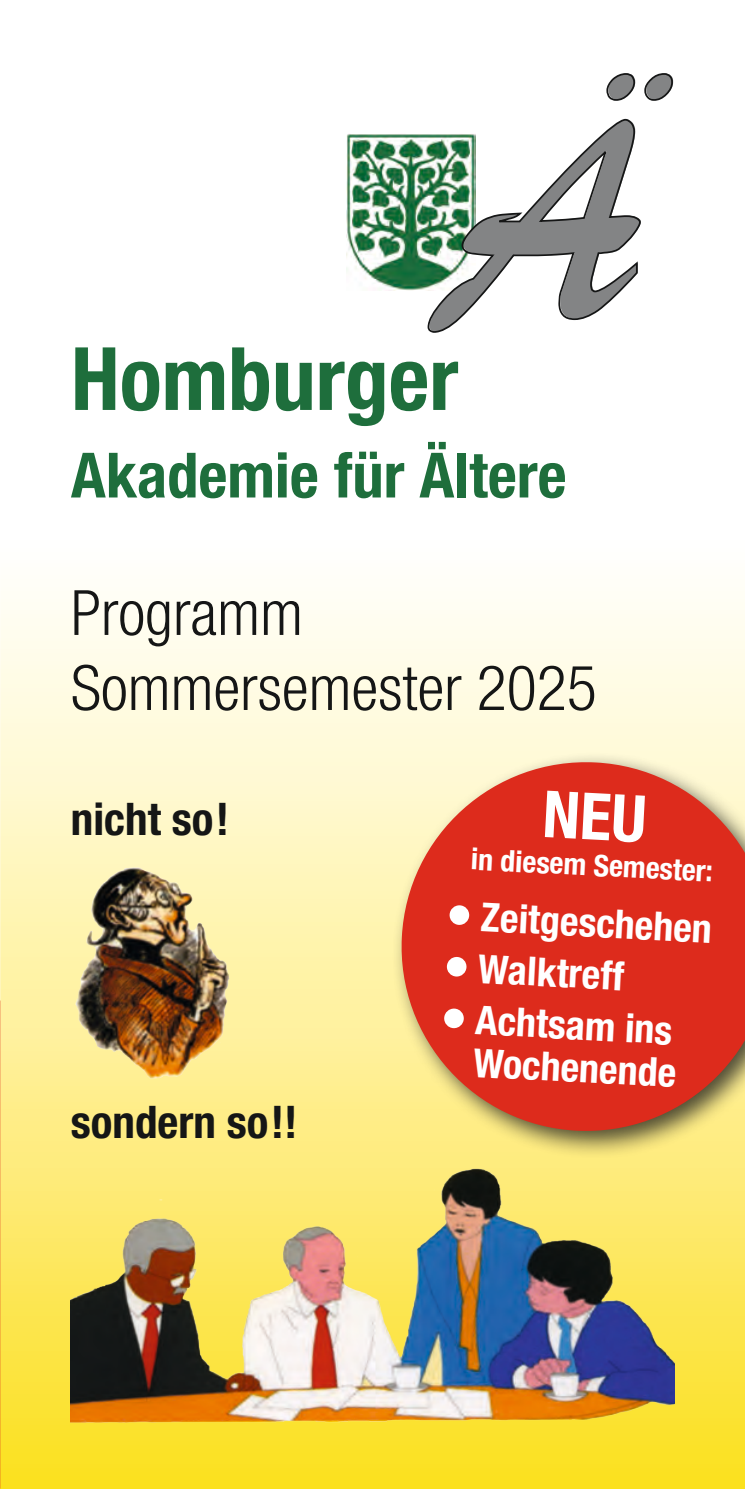
<style>
.page{position:relative;width:745px;height:1489px;background:#fff}
.page>*{position:absolute;margin:0;border:0;box-sizing:border-box;transform-origin:0 0}
.t1{font:700 condensed 87.5px "Helvetica Neue LT Pro";color:#1e6e3c}
.t2{font:300 condensed 62.5px/75px "Helvetica Neue LT Pro";color:#151616}
.t3{font:700 condensed 62.5px "Helvetica Neue LT Pro";color:#1e6e3c}
.t4{font:700 condensed 45px "Helvetica Neue LT Pro";color:#151616}
.t5{font:700 condensed 40px/42.5px "Helvetica Neue LT Pro";color:#fff;text-align:right}
.t6{font:700 condensed 30px "Helvetica Neue LT Pro";color:#fff}
.s1{font-size:55px}
</style>
<div class="page">
<div style="left:0;top:531px;width:744px;height:957px;background:linear-gradient(to bottom,#fff,#fbdf29)"></div>
<img style="left:346px;top:134px;width:80px;height:156px">
<svg style="left:426px;top:73px;width:247px;height:260px"></svg>
<img style="left:71px;top:865px;width:159px;height:215px">
<img style="left:71px;top:1138px;width:602px;height:293px">
<div style="left:391px;top:752px;width:353px;height:407px;background:#151616;opacity:.75"></div>
<svg style="left:396px;top:757px;width:348px;height:378px;background:#df533a"></svg>
<div style="left:544px;top:790px;width:100px;height:53px;background:#dd2b1c"></div>
<h1 class="t1" style="left:71px;top:326px;width:389px">Homburger</h1>
<h2 class="t3" style="left:71px;top:438px;width:497px">Akademie für Ältere</h2>
<h2 class="t2" style="left:71px;top:575px;width:527px">Programm<br>Sommersemester 2025</h2>
<p class="t4" style="left:71px;top:792px;width:159px">nicht so!</p>
<p class="t4" style="left:71px;top:1094px;width:228px">sondern so!!</p>
<p class="t6" style="left:471px;top:840px;width:244px;rotate:3deg">in diesem Semester:</p>
<p class="t5" style="left:446px;top:893px;width:268px;rotate:3deg"><span class="s1">•</span> Zeitgeschehen</p>
<p class="t5" style="left:443px;top:945px;width:183px;rotate:3deg"><span class="s1">•</span> Walktreff</p>
<p class="t5" style="left:441px;top:996px;width:240px;rotate:3deg"><span class="s1">•</span> Achtsam ins<br>Wochenende</p>
</div>
